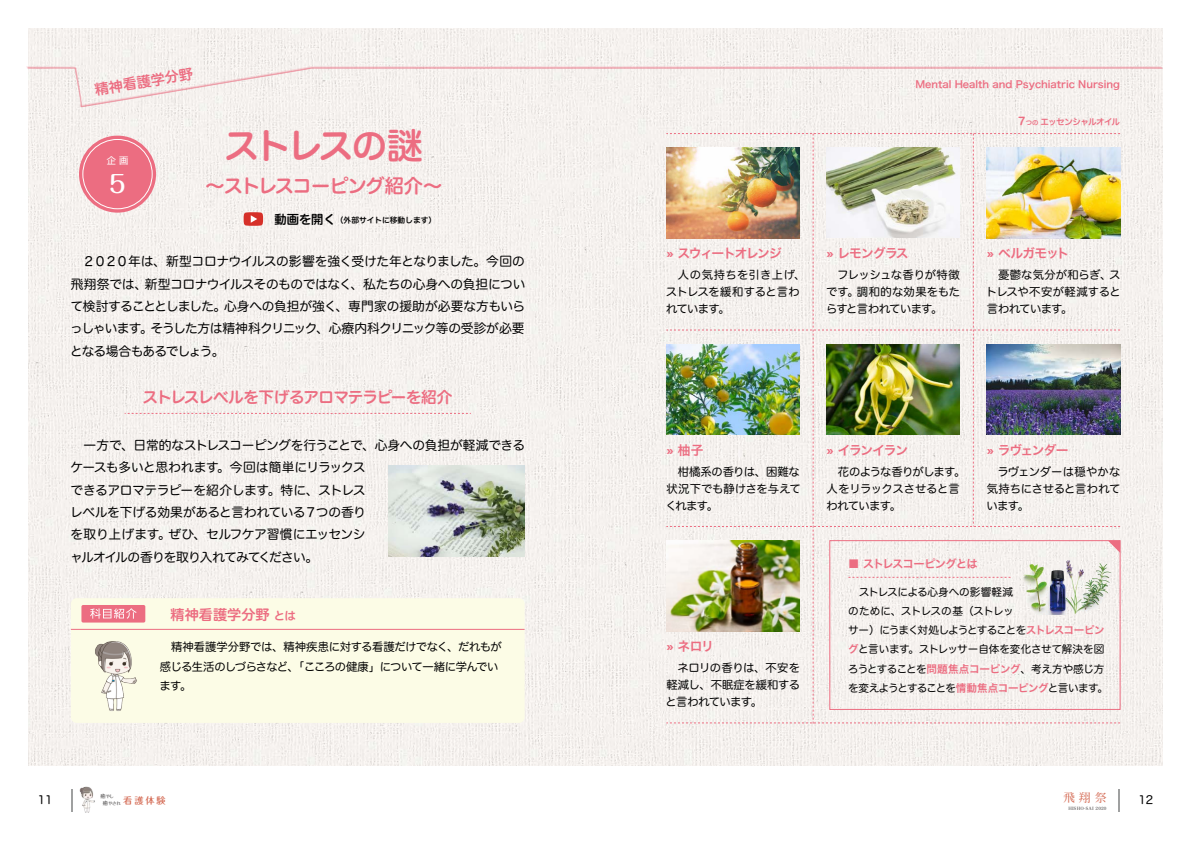
<style>
.page{position:relative;width:1191px;height:842px;background:#fff}
.page>*{position:absolute;margin:0;border:0;box-sizing:border-box;transform-origin:0 0}
.t1{font:35.4px "Hira Maru Std N W6";letter-spacing:-.095em;color:#ec6d81}
.t2{font:500 24.1px "Maru Fo Pro";color:#fff}
.t3{font:19.1px "Hira Maru Std N W6";letter-spacing:-.055em;color:#ec6d81}
.t4{font:15.6px "Hira Maru Std N W6";letter-spacing:-.045em;color:#ec6d81}
.t5{font:14.2px "Hira Maru Std N W6";color:#ec6d81}
.t6{font:12.8px/22.3px "Hira Maru Std W4";letter-spacing:-.035em;color:#000;text-align:justify}
.t7{font:12.8px "Hira Kaku Pro W6";letter-spacing:-.095em;color:#ec6d81}
.t8{font:11.9px "Hira Min Pro W3";color:#d3664f}
.t9{font:11.3px/17px "Hira Maru Std N W4";letter-spacing:-.025em;color:#000;text-align:justify}
.t10{font:11.3px/19.8px "Hira Maru Std W4";letter-spacing:-.035em;color:#000}
.t11{font:11.3px/17px "Hira Maru Std N W4";letter-spacing:-.055em;color:#000}
.t12{font:11.3px/17px "Hira Maru Std N W4";letter-spacing:.01em;color:#000}
.t13{font:11.3px "Hira Kaku Pro W6";letter-spacing:-.08em;color:#ec6d81}
.t14{font:11.3px "Hira Maru Pro N W4";color:#000}
.t15{font:10.6px/19.1px "Hira Maru Std W4";letter-spacing:-.055em;color:#000}
.t16{font:9.9px "Hira Kaku Pro W6";color:#ec6d81}
.t17{font:500 9.2px "Maru Fo Pro";color:#d3664f}
.t18{font:9.2px "Shin Go Pr 6 N";color:#fff}
.t19{font:8.5px "Hira Maru Std N W6";letter-spacing:-.065em;color:#ec6d81}
.t20{font:7.7px "Hira Maru Std N W6";color:#000}
.t21{font:500 4.5px "Maru Fo Pro";color:#5a5858}
.t22{font:4.2px "Hira Min Pro W6";letter-spacing:.05em;color:#5a5858}
.s1{font-size:12.3px}
.s2{font-size:11.3px}
.s3{font-size:10.6px}
.s4{font-size:6.4px}
.s5{font-family:"Hira Kaku Pro W6";color:#ec6d81}
.s6{font-size:5.3px}
</style>
<div class="page">
<img style="left:28px;top:28px;width:1134px;height:737px">
<hr style="left:1118px;top:789px;width:2px;height:22px;background:#9fa0a0">
<svg style="left:71px;top:789px;width:1px;height:22px"></svg>
<img style="left:79px;top:786px;width:16px;height:27px">
<img style="left:388px;top:465px;width:136px;height:91px">
<svg style="left:26px;top:66px;width:1136px;height:1px"></svg>
<svg style="left:27px;top:67px;width:1135px;height:40px;fill:#f5f1ee"></svg>
<div style="left:79px;top:136px;width:77px;height:77px;background:#ec6d81;border-radius:50%"></div>
<div style="left:82px;top:139px;width:71px;height:70px;border:1px solid #fff;border-radius:50%"></div>
<div style="left:71px;top:598px;width:453px;height:125px;background:#fcfce6;border-radius:6px"></div>
<img style="left:95px;top:641px;width:42px;height:70px">
<div style="left:81px;top:605px;width:64px;height:17px;background:#ec6d81;border-radius:2px"></div>
<svg style="left:90px;top:608px;width:47px;height:11px"></svg>
<hr style="left:71px;top:629px;width:453px;height:1px;background:#ec6d81">
<img style="left:666px;top:133px;width:454px;height:591px">
<svg style="left:125px;top:413px;width:346px;height:1px"></svg>
<svg style="left:244px;top:212px;width:19px;height:14px"></svg>
<p class="t5" style="left:93px;top:79px;width:101px;rotate:-9deg">精神看護学分野</p>
<p class="t18" style="left:107px;top:153px;width:23px">企 画</p>
<h2 class="t2" style="left:105px;top:165px;width:26px">５</h2>
<h1 class="t1" style="left:224px;top:119px;width:200px">ストレスの謎</h1>
<h3 class="t3" style="left:205px;top:171px;width:238px">～ストレスコーピング紹介～</h3>
<p class="t20" style="left:274px;top:214px;width:163px"><span class="s1">動画を開く</span>（外部サイトに移動します）</p>
<p class="t6" style="left:70px;top:250px;width:457px">　２０２０年は、新型コロナウイルスの影響を強く受けた年となりました。今回の飛翔祭では、新型コロナウイルスそのものではなく、私たちの心身への負担について検討することとしました。心身への負担が強く、専門家の援助が必要な方もいらっしゃいます。そうした方は精神科クリニック、心療内科クリニック等の受診が必要となる場合もあるでしょう。</p>
<p class="t4" style="left:142px;top:385px;width:311px">ストレスレベルを下げるアロマテラピーを紹介</p>
<p class="t6" style="left:70px;top:434px;width:456px;text-align:left">　一方で、日常的なストレスコーピングを行うことで、心身への負担が軽減できるケースも多いと思われます。今回は簡単にリラックス<br>できるアロマテラピーを紹介します。特に、ストレス<br>レベルを下げる効果があると言われている７つの香り<br>を取り上げます。ぜひ、セルフケア習慣にエッセンシ<br>ャルオイルの香りを取り入れてみてください。</p>
<p class="t5" style="left:170px;top:604px;width:127px">精神看護学分野<span class="s2">とは</span></p>
<p class="t10" style="left:159px;top:636px;width:344px">　精神看護学分野では、精神疾患に対する看護だけでなく、だれもが感じる生活のしづらさなど、「こころの健康」について一緒に学んでいます。</p>
<p class="t16" style="left:915px;top:75px;width:206px">Mental Health and Psychiatric Nursing</p>
<p class="t19" style="left:1016px;top:115px;width:105px"><span class="s3">７</span><span class="s4">つの</span> エッセンシャルオイル</p>
<p class="t7" style="left:666px;top:242px;width:117px">» スウィートオレンジ</p>
<p class="t12" style="left:666px;top:267px;width:141px">　人の気持ちを引き上げ、ストレスを緩和すると言われています。</p>
<p class="t7" style="left:826px;top:241px;width:84px">» レモングラス</p>
<p class="t9" style="left:826px;top:266px;width:136px">　フレッシュな香りが特徴です。調和的な効果をもたらすと言われています。</p>
<p class="t7" style="left:986px;top:242px;width:84px">» ベルガモット</p>
<p class="t9" style="left:986px;top:267px;width:136px">　憂鬱な気分が和らぎ、ストレスや不安が軽減すると言われています。</p>
<p class="t7" style="left:666px;top:438px;width:39px">» 柚子</p>
<p class="t9" style="left:665px;top:463px;width:137px">　柑橘系の香りは、困難な状況下でも静けさを与えてくれます。</p>
<p class="t7" style="left:666px;top:635px;width:49px">» ネロリ</p>
<p class="t9" style="left:665px;top:659px;width:136px">　ネロリの香りは、不安を軽減し、不眠症を緩和すると言われています。</p>
<p class="t7" style="left:826px;top:438px;width:83px">» イランイラン</p>
<p class="t11" style="left:826px;top:463px;width:140px">　花のような香りがします。人をリラックスさせると言われています。</p>
<p class="t7" style="left:986px;top:438px;width:83px">» ラヴェンダー</p>
<p class="t9" style="left:986px;top:463px;width:135px">　ラヴェンダーは穏やかな気持ちにさせると言われています。</p>
<p class="t13" style="left:848px;top:553px;width:131px">■ ストレスコーピングとは</p>
<p class="t15" style="left:848px;top:582px;width:262px">　ストレスによる心身への影響軽減<br>のために、ストレスの基（ストレッ<br>サー）にうまく対処しようとすることを<span class="s5">ストレスコーピング</span>と言います。ストレッサー自体を変化させて解決を図ろうとすることを<span class="s5">問題焦点コーピング</span>、考え方や感じ方を変えようとすることを<span class="s5">情動焦点コーピング</span>と言います。</p>
<p class="t14" style="left:38px;top:790px;width:16px">11</p>
<p class="t17" style="left:123px;top:793px;width:44px">看護体験</p>
<p class="t8" style="left:1063px;top:787px;width:45px">飛 翔 祭</p>
<p class="t14" style="left:1138px;top:790px;width:16px">12</p>
<p class="t22" style="left:1068px;top:804px;width:40px">HISHO-SAI 2020</p>
<p class="t21" style="left:101px;top:793px;width:15px"><span class="s6">癒</span>やし</p>
<p class="t21" style="left:103px;top:799px;width:19px"><span class="s6">癒</span>やされ</p>
</div>
